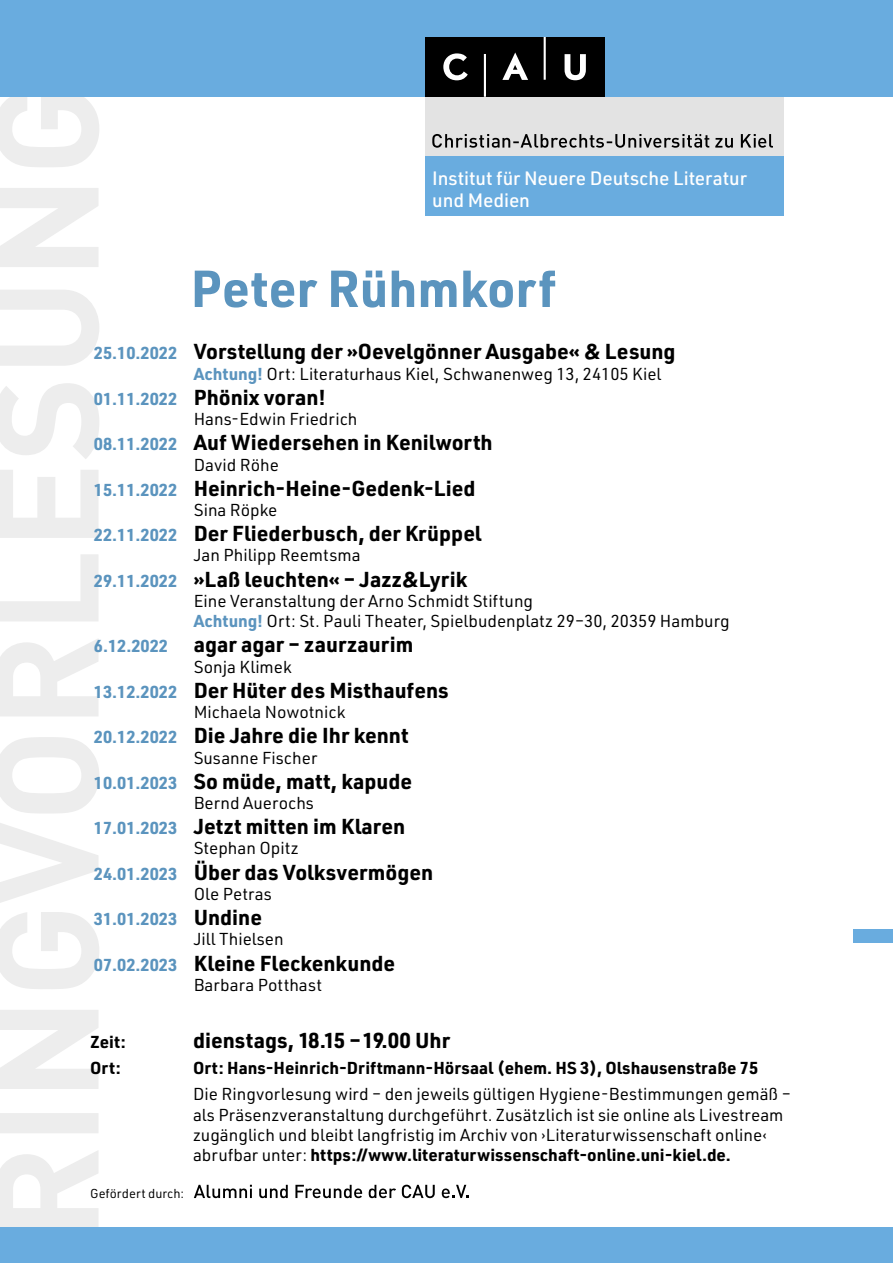
<style>
.page{position:relative;width:893px;height:1263px;background:#fff}
.page>*{position:absolute;margin:0;border:0;box-sizing:border-box;transform-origin:0 0}
.Titel{font:700 50.85px "URWDIN";color:#5b94be}
.Grundtext_DIN_Reg_16{font:700 21.15px "URWDIN";color:#000}
.Veranstaltung_Titel{font:700 21.15px "URWDIN";color:#000}
.t1{font:500 19.05px/22.6px "URWDIN";letter-spacing:-.005em;color:#fff}
.Grundtext_DIN_Reg_16-2{font:16.95px/20.1px "URWDIN";color:#000}
.Veranstaltung_Titel-2{font:16.95px/20.1px "URWDIN";color:#000}
.Veranstaltung_Titel-3{font:700 16.95px "URWDIN";color:#000}
.Veranstalter{font:12.75px "URWDIN";letter-spacing:.005em;color:#000}
.s1{font-size:16.95px;color:#5b94be}
.s2{font-weight:700;color:#5b94be}
.s3{font-weight:700;font-size:21.15px}
.s4{font-weight:700}
</style>
<div class="page">
<svg style="left:0;top:97px;width:99px;height:1130px"></svg>
<div style="left:0;top:0;width:893px;height:97px;background:#69acdf"></div>
<div style="left:0;top:1227px;width:893px;height:36px;background:#69acdf"></div>
<div style="left:425px;top:97px;width:359px;height:59px;background:#e3e3e3"></div>
<svg style="left:432px;top:134px;width:341px;height:14px"></svg>
<div style="left:425px;top:37px;width:179px;height:60px;background:#000"></div>
<svg style="left:443px;top:53px;width:25px;height:27px"></svg>
<svg style="left:502px;top:52px;width:26px;height:28px"></svg>
<svg style="left:565px;top:54px;width:21px;height:26px"></svg>
<hr style="left:484px;top:54px;width:2px;height:43px;background:#fff">
<hr style="left:544px;top:37px;width:2px;height:43px;background:#fff">
<div style="left:425px;top:156px;width:359px;height:60px;background:#69acdf"></div>
<div style="left:854px;top:929px;width:39px;height:14px;background:#69acdf"></div>
<svg style="left:194px;top:1184px;width:58px;height:14px"></svg>
<svg style="left:259px;top:1185px;width:29px;height:13px"></svg>
<svg style="left:295px;top:1185px;width:67px;height:13px"></svg>
<svg style="left:369px;top:1185px;width:27px;height:13px"></svg>
<svg style="left:402px;top:1184px;width:33px;height:14px"></svg>
<svg style="left:442px;top:1185px;width:27px;height:13px"></svg>
<p class="t1" style="left:432px;top:166px;width:316px">Institut für Neuere Deutsche Literatur und Medien</p>
<p class="Titel" style="left:191px;top:254px;width:367px">Peter Rühmkorf</p>
<p class="Grundtext_DIN_Reg_16" style="left:94px;top:337px;width:583px"><span class="s1">25.10.2022</span> Vorstellung der »Oevelgönner Ausgabe« &amp; Lesung</p>
<p class="Grundtext_DIN_Reg_16-2" style="left:194px;top:363px;width:469px"><span class="s2">Achtung!</span> Ort: Literaturhaus Kiel, Schwanenweg 13, 24105 Kiel</p>
<p class="Grundtext_DIN_Reg_16" style="left:94px;top:383px;width:233px"><span class="s1">01.11.2022</span> Phönix voran!</p>
<p class="Grundtext_DIN_Reg_16-2" style="left:194px;top:408px;width:165px">Hans-Edwin Friedrich</p>
<p class="Grundtext_DIN_Reg_16" style="left:94px;top:428px;width:400px"><span class="s1">08.11.2022</span> Auf Wiedersehen in Kenilworth</p>
<p class="Grundtext_DIN_Reg_16-2" style="left:194px;top:454px;width:87px">David Röhe</p>
<p class="Grundtext_DIN_Reg_16" style="left:94px;top:474px;width:383px"><span class="s1">15.11.2022</span> Heinrich-Heine-Gedenk-Lied</p>
<p class="Grundtext_DIN_Reg_16-2" style="left:194px;top:499px;width:85px">Sina Röpke</p>
<p class="Grundtext_DIN_Reg_16" style="left:94px;top:519px;width:389px"><span class="s1">22.11.2022</span> Der Fliederbusch, der Krüppel</p>
<p class="Grundtext_DIN_Reg_16-2" style="left:194px;top:545px;width:168px">Jan Philipp Reemtsma</p>
<p class="Grundtext_DIN_Reg_16" style="left:94px;top:565px;width:375px"><span class="s1">29.11.2022</span> »Laß leuchten« – Jazz&amp;Lyrik</p>
<p class="Grundtext_DIN_Reg_16-2" style="left:194px;top:590px;width:538px">Eine Veranstaltung der Arno Schmidt Stiftung<br><span class="s2">Achtung!</span> Ort: St. Pauli Theater, Spielbudenplatz 29–30, 20359 Hamburg</p>
<p class="Grundtext_DIN_Reg_16" style="left:94px;top:630px;width:321px"><span class="s1">6.12.2022</span> agar agar – zaurzaurim</p>
<p class="Grundtext_DIN_Reg_16-2" style="left:194px;top:656px;width:100px">Sonja Klimek</p>
<p class="Grundtext_DIN_Reg_16" style="left:94px;top:676px;width:356px"><span class="s1">13.12.2022</span> Der Hüter des Misthaufens</p>
<p class="Grundtext_DIN_Reg_16-2" style="left:194px;top:701px;width:153px">Michaela Nowotnick</p>
<p class="Grundtext_DIN_Reg_16" style="left:94px;top:721px;width:316px"><span class="s1">20.12.2022</span> Die Jahre die Ihr kennt</p>
<p class="Grundtext_DIN_Reg_16-2" style="left:194px;top:747px;width:125px">Susanne Fischer</p>
<p class="Grundtext_DIN_Reg_16" style="left:94px;top:767px;width:320px"><span class="s1">10.01.2023</span> So müde, matt, kapude</p>
<p class="Grundtext_DIN_Reg_16-2" style="left:194px;top:792px;width:122px">Bernd Auerochs</p>
<p class="Grundtext_DIN_Reg_16" style="left:94px;top:812px;width:313px"><span class="s1">17.01.2023</span> Jetzt mitten im Klaren</p>
<p class="Grundtext_DIN_Reg_16-2" style="left:194px;top:838px;width:107px">Stephan Opitz</p>
<p class="Grundtext_DIN_Reg_16" style="left:94px;top:857px;width:341px"><span class="s1">24.01.2023</span> Über das Volksvermögen</p>
<p class="Grundtext_DIN_Reg_16-2" style="left:194px;top:883px;width:80px">Ole Petras</p>
<p class="Grundtext_DIN_Reg_16-2" style="left:194px;top:908px;width:92px;text-indent:-100px"><span class="s2">31.01.2023</span> <span class="s3">Undine<br></span>Jill Thielsen</p>
<p class="Grundtext_DIN_Reg_16" style="left:94px;top:948px;width:303px"><span class="s1">07.02.2023</span> Kleine Fleckenkunde</p>
<p class="Grundtext_DIN_Reg_16-2" style="left:194px;top:974px;width:130px">Barbara Potthast</p>
<p class="Veranstaltung_Titel-3" style="left:90px;top:1030px;width:37px">Zeit:</p>
<p class="Veranstaltung_Titel" style="left:193px;top:1026px;width:259px">dienstags, 18.15 – 19.00 Uhr</p>
<p class="Veranstaltung_Titel-3" style="left:90px;top:1056px;width:32px">Ort:</p>
<p class="Veranstaltung_Titel-3" style="left:193px;top:1056px;width:567px">Ort: Hans-Heinrich-Driftmann-Hörsaal (ehem. HS 3), Olshausenstraße 75</p>
<p class="Veranstaltung_Titel-2" style="left:193px;top:1084px;width:599px">Die Ringvorlesung wird – den jeweils gültigen Hygiene-Bestimmungen gemäß – als Präsenzveranstaltung durchgeführt. Zusätzlich ist sie online als Livestream zugänglich und bleibt langfristig im Archiv von ›Literaturwissenschaft online‹ abrufbar unter: <span class="s4">https://www.literaturwissenschaft-online.uni-kiel.de.</span></p>
<p class="Veranstalter" style="left:90px;top:1185px;width:96px">Gefördert durch:</p>
</div>
